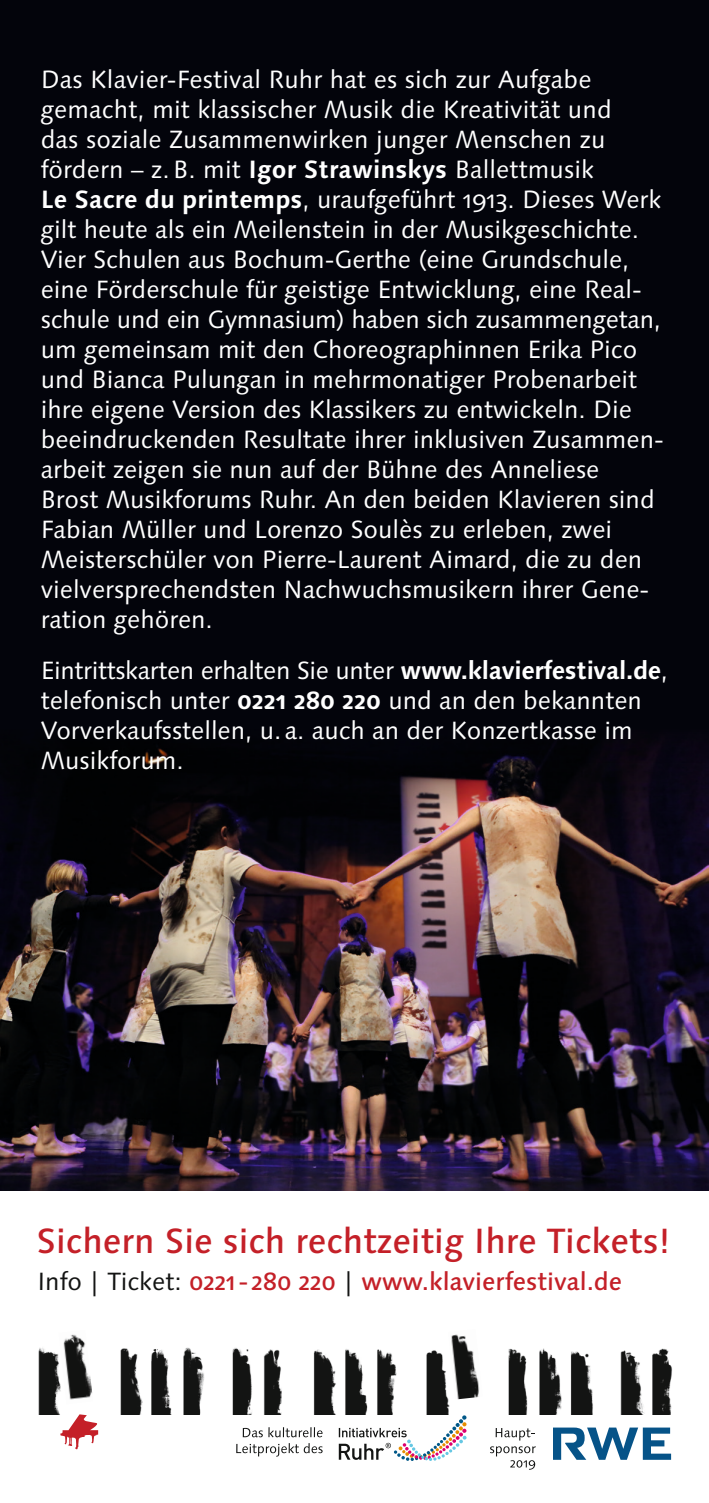
<style>
.page{position:relative;width:709px;height:1503px;background:#fff}
.page>*{position:absolute;margin:0;border:0;box-sizing:border-box;transform-origin:0 0}
.t1{font:500 35px "Linotype Syntax Os F";color:#c42028}
.t2{font:25px/30px "Linotype Syntax Os F";color:#fff}
.t3{font:500 25px "Linotype Syntax Os F";color:#c42028}
.s1{font-weight:700}
.s2{font-weight:400;color:#131413}
</style>
<div class="page">
<div style="left:0;top:0;width:709px;height:1191px;background:#03040b"></div>
<img style="left:0;top:745px;width:708px;height:446px">
<svg style="left:495px;top:1428px;width:40px;height:12px"></svg>
<svg style="left:490px;top:1446px;width:46px;height:23px"></svg>
<svg style="left:243px;top:1427px;width:79px;height:10px"></svg>
<svg style="left:236px;top:1443px;width:86px;height:13px"></svg>
<img style="left:120px;top:1348px;width:23px;height:66px">
<img style="left:151px;top:1349px;width:21px;height:65px">
<img style="left:183px;top:1347px;width:21px;height:67px">
<img style="left:232px;top:1348px;width:20px;height:66px">
<img style="left:263px;top:1349px;width:19px;height:65px">
<img style="left:313px;top:1349px;width:23px;height:65px">
<img style="left:345px;top:1349px;width:23px;height:65px">
<img style="left:377px;top:1349px;width:20px;height:65px">
<img style="left:38px;top:1348px;width:22px;height:66px">
<img style="left:59px;top:1334px;width:34px;height:70px">
<img style="left:426px;top:1350px;width:24px;height:64px">
<img style="left:508px;top:1348px;width:20px;height:66px">
<img style="left:539px;top:1348px;width:23px;height:66px">
<img style="left:570px;top:1351px;width:23px;height:63px">
<svg style="left:60px;top:1414px;width:38px;height:35px"></svg>
<img style="left:448px;top:1334px;width:32px;height:65px">
<svg style="left:339px;top:1415px;width:127px;height:45px"></svg>
<img style="left:620px;top:1350px;width:25px;height:64px">
<img style="left:652px;top:1348px;width:20px;height:66px">
<svg style="left:553px;top:1427px;width:118px;height:32px"></svg>
<p class="t2" style="left:41px;top:64px;width:622px">Das Klavier-Festival Ruhr hat es sich zur Aufgabe gemacht, mit klassischer Musik die Kreativität und<br>das soziale Zusammenwirken junger Menschen zu fördern – z.B. mit <span class="s1">Igor Strawinskys</span> Ballettmusik<br><span class="s1">Le Sacre du printemps</span>, uraufgeführt 1913. Dieses Werk gilt heute als ein Meilenstein in der Musikgeschichte.<br>Vier Schulen aus Bochum-Gerthe (eine Grundschule, eine Förderschule für geistige Entwicklung, eine Real&shy;schule und ein Gymnasium) haben sich zusammengetan, um gemeinsam mit den Choreographinnen Erika Pico und Bianca Pulungan in mehrmonatiger Probenarbeit ihre eigene Version des Klassikers zu entwickeln. Die beeindruckenden Resultate ihrer inklusiven Zusammen&shy;arbeit zeigen sie nun auf der Bühne des Anneliese Brost Musikforums Ruhr. An den beiden Klavieren sind Fabian Müller und Lorenzo Soulès zu erleben, zwei Meisterschüler von Pierre-Laurent Aimard, die zu den vielversprechendsten Nachwuchsmusikern ihrer Gene&shy;ration gehören.</p>
<p class="t2" style="left:41px;top:655px;width:629px">Eintrittskarten erhalten Sie unter <span class="s1">www.klavierfestival.de</span>, telefonisch unter <span class="s1">0221 280 220</span> und an den bekannten Vorverkaufsstellen, u.a. auch an der Konzertkasse im Musikforum.</p>
<p class="t1" style="left:37px;top:1219px;width:635px">Sichern Sie sich rechtzeitig Ihre Tickets!</p>
<p class="t3" style="left:37px;top:1266px;width:586px"><span class="s2">Info | Ticket:</span> 0221- 280 220 <span class="s2">|</span> www.klavierfestival.de</p>
</div>
